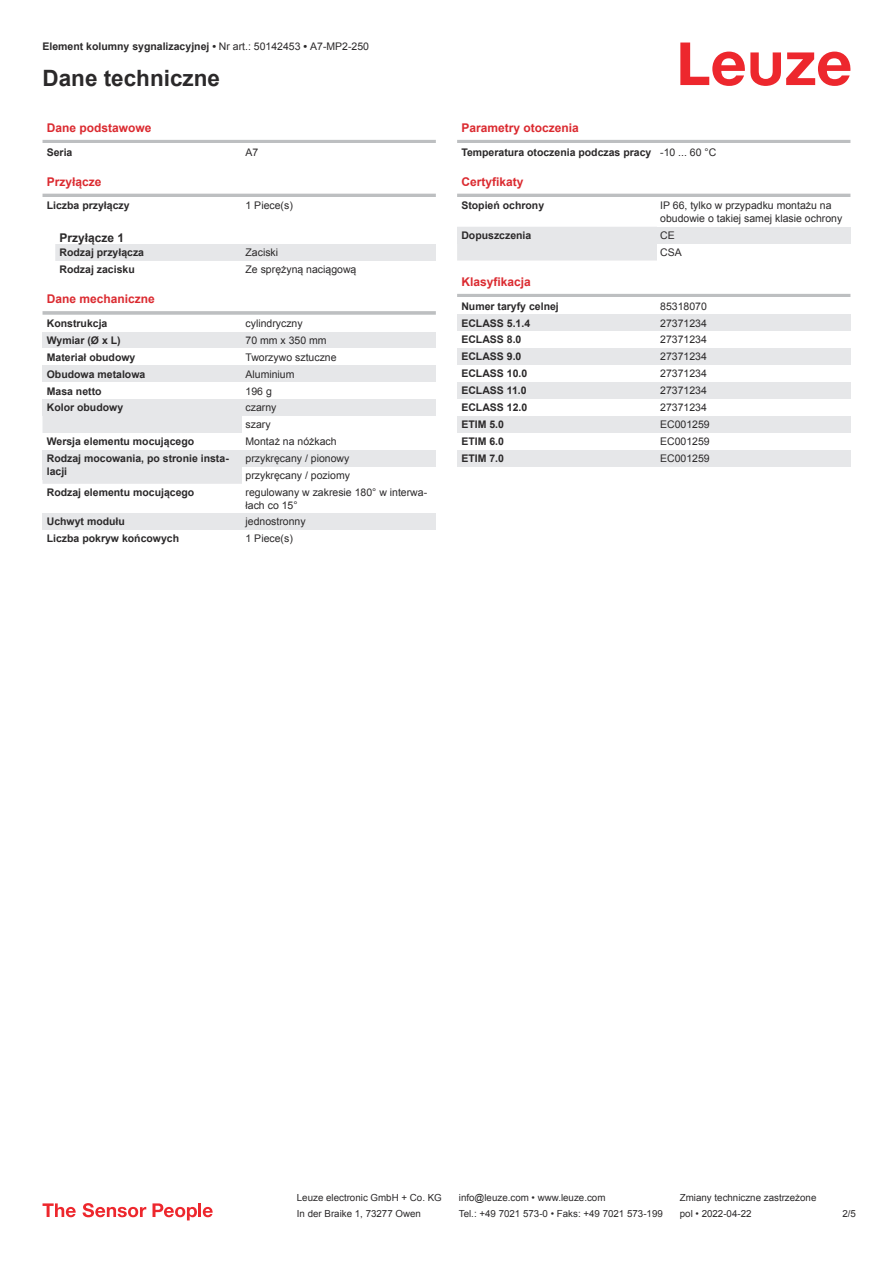
<style>
.page{position:relative;width:893px;height:1263px;background:#fff}
.page>*{position:absolute;margin:0;border:0;box-sizing:border-box;transform-origin:0 0}
.t1{font:700 22.5px "Arial";color:#2b292a}
.t2{font:700 12px "Arial";color:#db2a30}
.t3{font:700 12px "Arial";color:#2b292a}
.t4{font:700 10.5px/12.6px "Arial";color:#2b292a}
.t5{font:10.5px/17px "Arial";color:#2b292a}
.t6{font:9.75px "Arial";color:#2b292a}
.s1{font-weight:400}
</style>
<div class="page">
<svg style="left:680px;top:43px;width:170px;height:43px"></svg>
<svg style="left:43px;top:244px;width:199px;height:240px;fill:#e7e8ea"></svg>
<hr style="left:43px;top:140px;width:393px;height:3px;background:#bdbfc1">
<hr style="left:43px;top:194px;width:393px;height:3px;background:#bdbfc1">
<div style="left:242px;top:244px;width:194px;height:17px;background:#e6e7e9"></div>
<div style="left:43px;top:295px;width:393px;height:18px;background:#fff"></div>
<hr style="left:43px;top:311px;width:393px;height:4px;background:#c5c7c9">
<div style="left:43px;top:315px;width:199px;height:17px;background:#fff"></div>
<div style="left:43px;top:332px;width:199px;height:16px;background:#e6e7e9"></div>
<div style="left:242px;top:332px;width:194px;height:16px;background:#e6e7e9"></div>
<div style="left:43px;top:348px;width:199px;height:17px;background:#fff"></div>
<div style="left:43px;top:365px;width:199px;height:17px;background:#e6e7e9"></div>
<div style="left:242px;top:365px;width:194px;height:17px;background:#e6e7e9"></div>
<div style="left:43px;top:382px;width:199px;height:17px;background:#fff"></div>
<div style="left:43px;top:399px;width:199px;height:17px;background:#e6e7e9"></div>
<div style="left:242px;top:399px;width:194px;height:17px;background:#e6e7e9"></div>
<div style="left:43px;top:433px;width:199px;height:17px;background:#fff"></div>
<div style="left:43px;top:450px;width:199px;height:29px;background:#e6e7e9"></div>
<div style="left:242px;top:450px;width:194px;height:17px;background:#e6e7e9"></div>
<div style="left:43px;top:513px;width:199px;height:17px;background:#e6e7e9"></div>
<div style="left:242px;top:513px;width:194px;height:17px;background:#e6e7e9"></div>
<div style="left:457px;top:244px;width:200px;height:17px;background:#e6e7e9"></div>
<hr style="left:457px;top:140px;width:393px;height:3px;background:#bdbfc1">
<hr style="left:457px;top:194px;width:393px;height:3px;background:#bdbfc1">
<div style="left:457px;top:227px;width:200px;height:17px;background:#e6e7e9"></div>
<div style="left:657px;top:227px;width:193px;height:17px;background:#e6e7e9"></div>
<hr style="left:457px;top:294px;width:393px;height:3px;background:#bdbfc1">
<div style="left:457px;top:314px;width:200px;height:17px;background:#e6e7e9"></div>
<div style="left:657px;top:314px;width:193px;height:17px;background:#e6e7e9"></div>
<div style="left:457px;top:348px;width:200px;height:17px;background:#e6e7e9"></div>
<div style="left:657px;top:348px;width:193px;height:17px;background:#e6e7e9"></div>
<div style="left:457px;top:382px;width:200px;height:17px;background:#e6e7e9"></div>
<div style="left:657px;top:382px;width:193px;height:17px;background:#e6e7e9"></div>
<div style="left:457px;top:416px;width:200px;height:17px;background:#e6e7e9"></div>
<div style="left:657px;top:416px;width:193px;height:17px;background:#e6e7e9"></div>
<div style="left:457px;top:450px;width:200px;height:16px;background:#e6e7e9"></div>
<div style="left:657px;top:450px;width:193px;height:16px;background:#e6e7e9"></div>
<svg style="left:43px;top:1203px;width:33px;height:14px"></svg>
<svg style="left:83px;top:1203px;width:63px;height:14px"></svg>
<svg style="left:153px;top:1203px;width:44px;height:17px"></svg>
<hr style="left:198px;top:1203px;width:3px;height:14px;background:#ed272d">
<svg style="left:203px;top:1207px;width:10px;height:10px"></svg>
<p class="t4" style="left:43px;top:41px;width:328px">Element kolumny sygnalizacyjnej • <span class="s1">Nr art.: 50142453</span> • <span class="s1">A7-MP2-250</span></p>
<h1 class="t1" style="left:43px;top:69px;width:179px">Dane techniczne</h1>
<p class="t2" style="left:47px;top:123px;width:106px">Dane podstawowe</p>
<p class="t4" style="left:47px;top:146px;width:27px">Seria</p>
<p class="t5" style="left:246px;top:144px;width:14px">A7</p>
<p class="t2" style="left:47px;top:173px;width:56px">Przyłącze</p>
<p class="t4" style="left:47px;top:200px;width:84px">Liczba przyłączy</p>
<p class="t5" style="left:246px;top:198px;width:49px">1 Piece(s)</p>
<p class="t3" style="left:60px;top:229px;width:66px">Przyłącze 1</p>
<p class="t4" style="left:60px;top:246px;width:86px">Rodzaj przyłącza</p>
<p class="t5" style="left:246px;top:245px;width:34px">Zaciski</p>
<p class="t4" style="left:60px;top:264px;width:77px">Rodzaj zacisku</p>
<p class="t5" style="left:246px;top:261px;width:112px">Ze sprężyną naciągową</p>
<p class="t2" style="left:47px;top:294px;width:110px">Dane mechaniczne</p>
<p class="t4" style="left:47px;top:318px;width:62px">Konstrukcja</p>
<p class="t5" style="left:246px;top:315px;width:59px">cylindryczny</p>
<p class="t4" style="left:47px;top:335px;width:75px">Wymiar (Ø x L)</p>
<p class="t5" style="left:246px;top:333px;width:83px">70 mm x 350 mm</p>
<p class="t4" style="left:47px;top:351px;width:90px">Materiał obudowy</p>
<p class="t5" style="left:246px;top:349px;width:93px">Tworzywo sztuczne</p>
<p class="t4" style="left:47px;top:368px;width:100px">Obudowa metalowa</p>
<p class="t5" style="left:246px;top:365px;width:51px">Aluminium</p>
<p class="t4" style="left:47px;top:385px;width:56px">Masa netto</p>
<p class="t5" style="left:246px;top:382px;width:28px">196 g</p>
<p class="t4" style="left:47px;top:402px;width:78px">Kolor obudowy</p>
<p class="t5" style="left:246px;top:400px;width:32px">czarny szary</p>
<p class="t4" style="left:47px;top:435px;width:149px">Wersja elementu mocującego</p>
<p class="t5" style="left:246px;top:433px;width:93px">Montaż na nóżkach</p>
<p class="t4" style="left:47px;top:453px;width:184px">Rodzaj mocowania, po stronie insta&shy;lacji</p>
<p class="t5" style="left:246px;top:450px;width:106px">przykręcany / pionowy przykręcany / poziomy</p>
<p class="t4" style="left:47px;top:486px;width:149px">Rodzaj elementu mocującego</p>
<p class="t5" style="left:246px;top:486px;width:183px;line-height:12.6px">regulowany w zakresie 180° w interwa&shy;łach co 15°</p>
<p class="t4" style="left:47px;top:516px;width:80px">Uchwyt modułu</p>
<p class="t5" style="left:246px;top:513px;width:62px">jednostronny</p>
<p class="t4" style="left:47px;top:532px;width:134px">Liczba pokryw końcowych</p>
<p class="t5" style="left:246px;top:531px;width:49px">1 Piece(s)</p>
<p class="t2" style="left:461px;top:123px;width:119px">Parametry otoczenia</p>
<p class="t4" style="left:461px;top:146px;width:256px">Temperatura otoczenia podczas pracy <span class="s1">-10 ... 60 °C</span></p>
<p class="t2" style="left:461px;top:177px;width:64px">Certyfikaty</p>
<p class="t4" style="left:461px;top:200px;width:84px">Stopień ochrony</p>
<p class="t5" style="left:660px;top:199px;width:184px;line-height:12.6px">IP 66, tylko w przypadku montażu na obudowie o takiej samej klasie ochrony</p>
<p class="t4" style="left:461px;top:230px;width:72px">Dopuszczenia</p>
<p class="t5" style="left:660px;top:227px;width:23px">CE<br>CSA</p>
<p class="t2" style="left:461px;top:277px;width:71px">Klasyfikacja</p>
<p class="t4" style="left:461px;top:300px;width:99px">Numer taryfy celnej</p>
<p class="t5" style="left:660px;top:297px;width:48px">85318070</p>
<p class="t4" style="left:461px;top:317px;width:70px">ECLASS 5.1.4</p>
<p class="t5" style="left:660px;top:315px;width:48px">27371234</p>
<p class="t4" style="left:461px;top:334px;width:62px">ECLASS 8.0</p>
<p class="t5" style="left:660px;top:332px;width:48px">27371234</p>
<p class="t4" style="left:461px;top:351px;width:62px">ECLASS 9.0</p>
<p class="t5" style="left:660px;top:349px;width:48px">27371234</p>
<p class="t4" style="left:461px;top:367px;width:67px">ECLASS 10.0</p>
<p class="t5" style="left:660px;top:366px;width:48px">27371234</p>
<p class="t4" style="left:461px;top:384px;width:67px">ECLASS 11.0</p>
<p class="t5" style="left:660px;top:383px;width:48px">27371234</p>
<p class="t4" style="left:461px;top:401px;width:67px">ECLASS 12.0</p>
<p class="t5" style="left:660px;top:400px;width:48px">27371234</p>
<p class="t4" style="left:461px;top:419px;width:44px">ETIM 5.0</p>
<p class="t5" style="left:660px;top:416px;width:51px">EC001259</p>
<p class="t4" style="left:461px;top:436px;width:44px">ETIM 6.0</p>
<p class="t5" style="left:660px;top:433px;width:51px">EC001259</p>
<p class="t4" style="left:461px;top:453px;width:44px">ETIM 7.0</p>
<p class="t5" style="left:660px;top:450px;width:51px">EC001259</p>
<p class="t6" style="left:297px;top:1191px;width:146px">Leuze electronic GmbH + Co. KG</p>
<p class="t6" style="left:459px;top:1191px;width:148px">info@leuze.com • www.leuze.com</p>
<p class="t6" style="left:680px;top:1191px;width:138px">Zmiany techniczne zastrzeżone</p>
<p class="t6" style="left:297px;top:1210px;width:126px">In der Braike 1, 73277 Owen</p>
<p class="t6" style="left:459px;top:1207px;width:205px">Tel.: +49 7021 573-0 • Faks: +49 7021 573-199</p>
<p class="t6" style="left:680px;top:1207px;width:73px">pol • 2022-04-22</p>
<p class="t6" style="left:842px;top:1210px;width:15px">2 /5</p>
</div>
